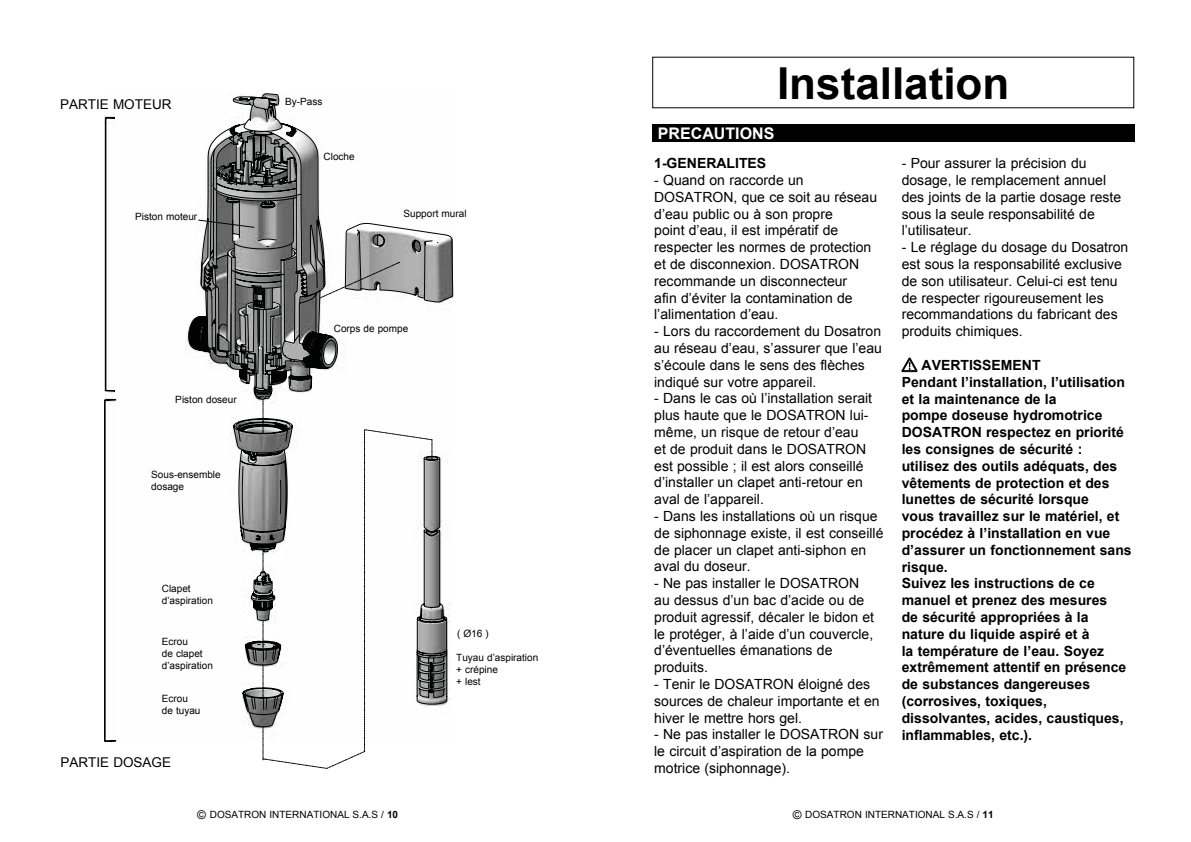
<style>
.page{position:relative;width:1191px;height:842px;background:#fff}
.page>*{position:absolute;margin:0;border:0;box-sizing:border-box;transform-origin:0 0}
.t1{font:700 44px "Arial";color:#000}
.t2{font:700 16px "Arial";color:#fff}
.t3{font:14px/16.8px "Arial";color:#000}
.t4{font:700 14px/16.8px "Arial";color:#000}
.t5{font:13.4px "Arial";color:#000}
.t6{font:10px/12px "Arial";color:#000}
.s1{font-size:12px}
.s2{font-weight:700}
</style>
<div class="page">
<svg style="left:432px;top:439px;width:15px;height:268px"></svg>
<svg style="left:400px;top:227px;width:53px;height:76px"></svg>
<svg style="left:232px;top:93px;width:55px;height:24px"></svg>
<svg style="left:104px;top:117px;width:184px;height:625px"></svg>
<svg style="left:265px;top:434px;width:167px;height:334px"></svg>
<svg style="left:263px;top:727px;width:2px;height:33px"></svg>
<svg style="left:188px;top:124px;width:212px;height:574px"></svg>
<div style="left:652px;top:125px;width:482px;height:17px;background:#000"></div>
<svg style="left:901px;top:357px;width:17px;height:15px"></svg>
<p class="t5" style="left:60px;top:96px;width:113px">PARTIE MOTEUR</p>
<p class="t6" style="left:285px;top:96px;width:39px">By-Pass</p>
<p class="t6" style="left:323px;top:150px;width:33px">Cloche</p>
<p class="t6" style="left:135px;top:211px;width:63px">Piston moteur</p>
<p class="t6" style="left:403px;top:208px;width:65px">Support mural</p>
<p class="t6" style="left:175px;top:394px;width:63px">Piston doseur</p>
<p class="t6" style="left:151px;top:469px;width:71px">Sous-ensemble dosage</p>
<p class="t6" style="left:162px;top:582px;width:53px">Clapet d’aspiration</p>
<p class="t6" style="left:162px;top:636px;width:53px">Ecrou<br>de clapet d’aspiration</p>
<p class="t6" style="left:162px;top:693px;width:40px">Ecrou de tuyau</p>
<p class="t5" style="left:60px;top:753px;width:112px">PARTIE DOSAGE</p>
<p class="t6" style="left:334px;top:322px;width:76px">Corps de pompe</p>
<p class="t6" style="left:456px;top:652px;width:83px">Tuyau d’aspiration + crépine<br>+ lest</p>
<h1 class="t1" style="left:777px;top:54px;width:234px">Installation</h1>
<p class="t2" style="left:658px;top:123px;width:118px">PRECAUTIONS</p>
<p class="t4" style="left:654px;top:155px;width:114px">1-GENERALITES</p>
<p class="t3" style="left:654px;top:172px;width:224px">- Quand on raccorde un<br>DOSATRON, que ce soit au réseau d’eau public ou à son propre<br>point d’eau, il est impératif de respecter les normes de protection et de disconnexion. DOSATRON recommande un disconnecteur<br>afin d’éviter la contamination de l’alimentation d’eau.</p>
<p class="t3" style="left:654px;top:323px;width:229px">- Lors du raccordement du Dosatron au réseau d’eau, s’assurer que l’eau s’écoule dans le sens des flèches indiqué sur votre appareil.</p>
<p class="t3" style="left:654px;top:390px;width:219px">- Dans le cas où l’installation serait plus haute que le DOSATRON lui&shy;même, un risque de retour d’eau et de produit dans le DOSATRON est possible ; il est alors conseillé d’installer un clapet anti-retour en aval de l’appareil.</p>
<p class="t3" style="left:654px;top:508px;width:231px">- Dans les installations où un risque de siphonnage existe, il est conseillé de placer un clapet anti-siphon en aval du doseur.</p>
<p class="t3" style="left:654px;top:575px;width:221px">- Ne pas installer le DOSATRON au dessus d’un bac d’acide ou de produit agressif, décaler le bidon et le protéger, à l’aide d’un couvercle, d’éventuelles émanations de produits.</p>
<p class="t3" style="left:654px;top:676px;width:227px">- Tenir le DOSATRON éloigné des sources de chaleur importante et en hiver le mettre hors gel.</p>
<p class="t3" style="left:654px;top:726px;width:230px">- Ne pas installer le DOSATRON sur le circuit d’aspiration de la pompe motrice (siphonnage).</p>
<p class="t3" style="left:901px;top:155px;width:221px">- Pour assurer la précision du dosage, le remplacement annuel des joints de la partie dosage reste sous la seule responsabilité de l’utilisateur.</p>
<p class="t3" style="left:901px;top:239px;width:228px">- Le réglage du dosage du Dosatron est sous la responsabilité exclusive de son utilisateur. Celui-ci est tenu de respecter rigoureusement les recommandations du fabricant des produits chimiques.</p>
<p class="t4" style="left:901px;top:357px;width:231px;text-indent:20px">AVERTISSEMENT<br>Pendant l’installation, l’utilisation et la maintenance de la<br>pompe doseuse hydromotrice<br>DOSATRON respectez en priorité les consignes de sécurité : utilisez des outils adéquats, des vêtements de protection et des lunettes de sécurité lorsque<br>vous travaillez sur le matériel, et procédez à l’installation en vue d’assurer un fonctionnement sans risque.<br>Suivez les instructions de ce manuel et prenez des mesures<br>de sécurité appropriées à la nature du liquide aspiré et à<br>la température de l’eau. Soyez extrêmement attentif en présence de substances dangereuses (corrosives, toxiques, dissolvantes, acides, caustiques, inflammables, etc.).</p>
<p class="t6" style="left:197px;top:809px;width:202px"><span class="s1">©</span> DOSATRON INTERNATIONAL S.A.S / <span class="s2">10</span></p>
<p class="t6" style="left:792px;top:809px;width:202px"><span class="s1">©</span> DOSATRON INTERNATIONAL S.A.S / <span class="s2">11</span></p>
</div>
